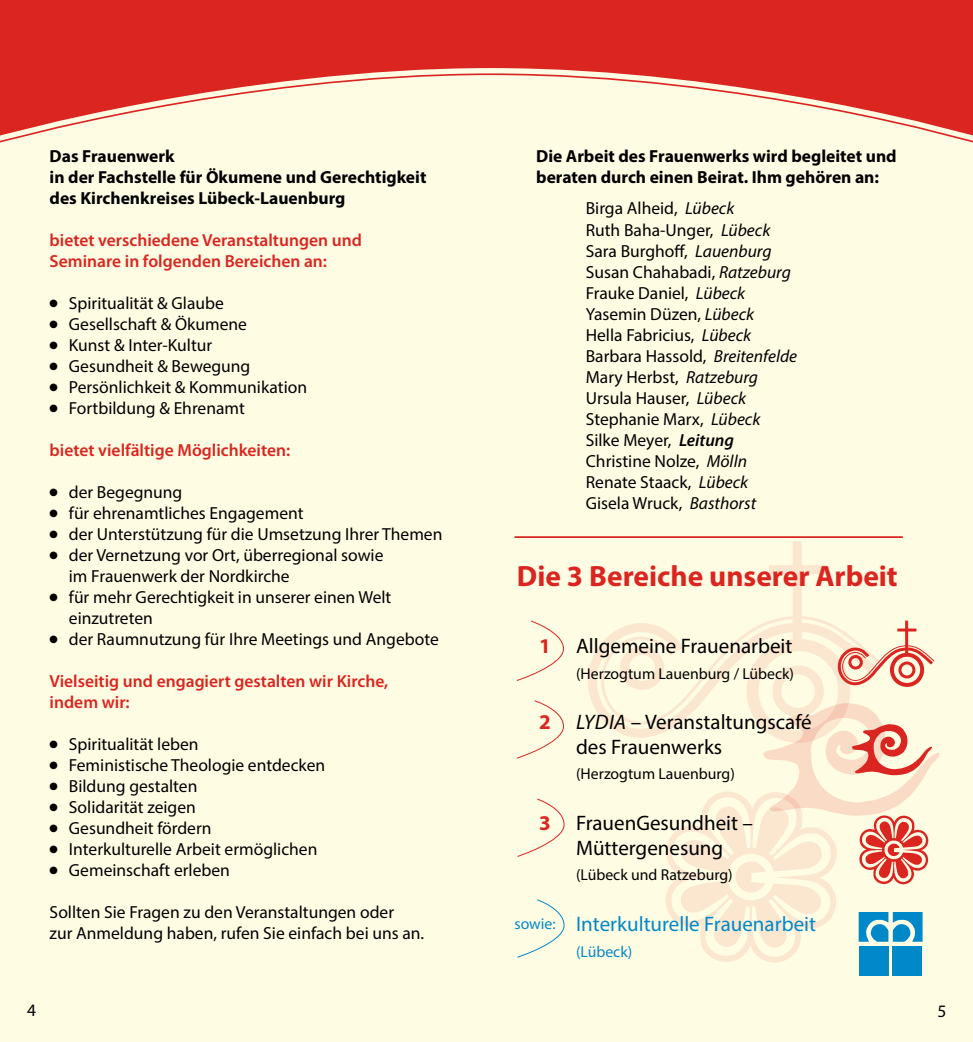
<style>
.page{position:relative;width:973px;height:1042px;background:#fff}
.page>*{position:absolute;margin:0;border:0;box-sizing:border-box;transform-origin:0 0}
.t1{font:700 29.4px "Myriad Pro";color:#da2520}
.t2{font:21px/25.2px "Myriad Pro";color:#000}
.t3{font:21px "Myriad Pro";color:#0088c9}
.t4{font:17.5px/21px "Myriad Pro";color:#000}
.t5{font:700 17.5px/21px "Myriad Pro";color:#000}
.t6{font:600 17.5px/21px "Myriad Pro";color:#da2520}
.t7{font:15.75px "Myriad Pro";color:#000}
.t8{font:15.75px "Myriad Pro";color:#0088c9}
.s1{font-style:italic}
.s2{font-weight:600;font-style:italic}
.s3{font-weight:700;color:#da2520}
</style>
<div class="page">
<div style="left:0;top:0;width:972px;height:1042px;background:#fffce4"></div>
<div style="left:0;top:0;width:972px;height:73px;background:#da2520"></div>
<svg style="left:0;top:73px;width:972px;height:70px"></svg>
<div style="left:768px;top:565px;width:58px;height:9px;background:#fbe6d0"></div>
<div style="left:792px;top:541px;width:9px;height:100px;background:#fbe6d0"></div>
<svg style="left:516px;top:620px;width:48px;height:61px"></svg>
<svg style="left:516px;top:700px;width:48px;height:59px"></svg>
<svg style="left:517px;top:798px;width:48px;height:59px"></svg>
<svg style="left:517px;top:899px;width:48px;height:59px"></svg>
<div style="left:858px;top:946px;width:30px;height:29px;background:#0088c9"></div>
<div style="left:892px;top:946px;width:30px;height:29px;background:#0088c9"></div>
<hr style="left:514px;top:536px;width:388px;height:2px;background:#da2520">
<svg style="left:588px;top:611px;width:351px;height:352px"></svg>
<p class="t5" style="left:50px;top:145px;width:378px">Das Frauenwerk<br>in der Fachstelle für Ökumene und Gerechtigkeit des Kirchenkreises Lübeck-Lauenburg</p>
<p class="t6" style="left:50px;top:230px;width:314px">bietet verschiedene Veranstaltungen und<br>Seminare in folgenden Bereichen an:</p>
<p class="t4" style="left:50px;top:292px;width:176px">● Spiritualität &amp; Glaube</p>
<p class="t4" style="left:50px;top:313px;width:199px">● Gesellschaft &amp; Ökumene</p>
<p class="t4" style="left:50px;top:334px;width:164px">● Kunst &amp; Inter-Kultur</p>
<p class="t4" style="left:50px;top:355px;width:202px">● Gesundheit &amp; Bewegung</p>
<p class="t4" style="left:50px;top:376px;width:259px">● Persönlichkeit &amp; Kommunikation</p>
<p class="t4" style="left:50px;top:397px;width:197px">● Fortbildung &amp; Ehrenamt</p>
<p class="t6" style="left:50px;top:440px;width:242px">bietet vielfältige Möglichkeiten:</p>
<p class="t4" style="left:50px;top:481px;width:134px">● der Begegnung</p>
<p class="t4" style="left:50px;top:502px;width:255px">● für ehrenamtliches Engagement</p>
<p class="t4" style="left:50px;top:523px;width:394px">● der Unterstützung für die Umsetzung Ihrer Themen</p>
<p class="t4" style="left:69px;top:544px;width:316px;text-indent:-19px">● der Vernetzung vor Ort, überregional sowie im Frauenwerk der Nordkirche</p>
<p class="t4" style="left:69px;top:586px;width:324px;text-indent:-19px">● für mehr Gerechtigkeit in unserer einen Welt einzutreten</p>
<p class="t4" style="left:50px;top:628px;width:390px">● der Raumnutzung für Ihre Meetings und Angebote</p>
<p class="t6" style="left:50px;top:671px;width:340px">Vielseitig und engagiert gestalten wir Kirche, indem wir:</p>
<p class="t4" style="left:50px;top:733px;width:150px">● Spiritualität leben</p>
<p class="t4" style="left:50px;top:754px;width:277px">● Feministische Theologie entdecken</p>
<p class="t4" style="left:50px;top:775px;width:149px">● Bildung gestalten</p>
<p class="t4" style="left:50px;top:796px;width:148px">● Solidarität zeigen</p>
<p class="t4" style="left:50px;top:817px;width:163px">● Gesundheit fördern</p>
<p class="t4" style="left:50px;top:838px;width:269px">● Interkulturelle Arbeit ermöglichen</p>
<p class="t4" style="left:50px;top:859px;width:182px">● Gemeinschaft erleben</p>
<p class="t4" style="left:50px;top:901px;width:376px">Sollten Sie Fragen zu den Veranstaltungen oder<br>zur Anmeldung haben, rufen Sie einfach bei uns an.</p>
<p class="t5" style="left:536px;top:145px;width:362px">Die Arbeit des Frauenwerks wird begleitet und beraten durch einen Beirat. Ihm gehören an:</p>
<p class="t4" style="left:585px;top:198px;width:213px">Birga Alheid, <span class="s1">Lübeck<br></span>Ruth Baha-Unger, <span class="s1">Lübeck<br></span>Sara Burghoff, <span class="s1">Lauenburg<br></span>Susan Chahabadi, <span class="s1">Ratzeburg<br></span>Frauke Daniel, <span class="s1">Lübeck<br></span>Yasemin Düzen, <span class="s1">Lübeck<br></span>Hella Fabricius, <span class="s1">Lübeck<br></span>Barbara Hassold, <span class="s1">Breitenfelde<br></span>Mary Herbst, <span class="s1">Ratzeburg<br></span>Ursula Hauser, <span class="s1">Lübeck<br></span>Stephanie Marx, <span class="s1">Lübeck<br></span>Silke Meyer, <span class="s2">Leitung<br></span>Christine Nolze, <span class="s1">Mölln<br></span>Renate Staack, <span class="s1">Lübeck<br></span>Gisela Wruck, <span class="s1">Basthorst</span></p>
<h1 class="t1" style="left:516px;top:557px;width:382px">Die 3 Bereiche unserer Arbeit</h1>
<p class="t2" style="left:539px;top:633px;width:255px"><span class="s3">1</span> Allgemeine Frauenarbeit</p>
<p class="t7" style="left:576px;top:663px;width:219px">(Herzogtum Lauenburg / Lübeck)</p>
<p class="t2" style="left:576px;top:709px;width:237px;text-indent:-37px"><span class="s3">2</span> <span class="s1">LYDIA</span> – Veranstaltungscafé des Frauenwerks</p>
<p class="t7" style="left:576px;top:764px;width:160px">(Herzogtum Lauenburg)</p>
<p class="t2" style="left:539px;top:810px;width:215px;text-align:center"><span class="s3">3</span> FrauenGesundheit –<br>Müttergenesung</p>
<p class="t7" style="left:576px;top:865px;width:158px">(Lübeck und Ratzeburg)</p>
<p class="t3" style="left:576px;top:911px;width:241px">Interkulturelle Frauenarbeit</p>
<p class="t8" style="left:576px;top:941px;width:58px">(Lübeck)</p>
<p class="t8" style="left:514px;top:914px;width:43px">sowie:</p>
<p class="t4" style="left:27px;top:999px;width:10px">4</p>
<p class="t4" style="left:937px;top:1000px;width:10px">5</p>
</div>
